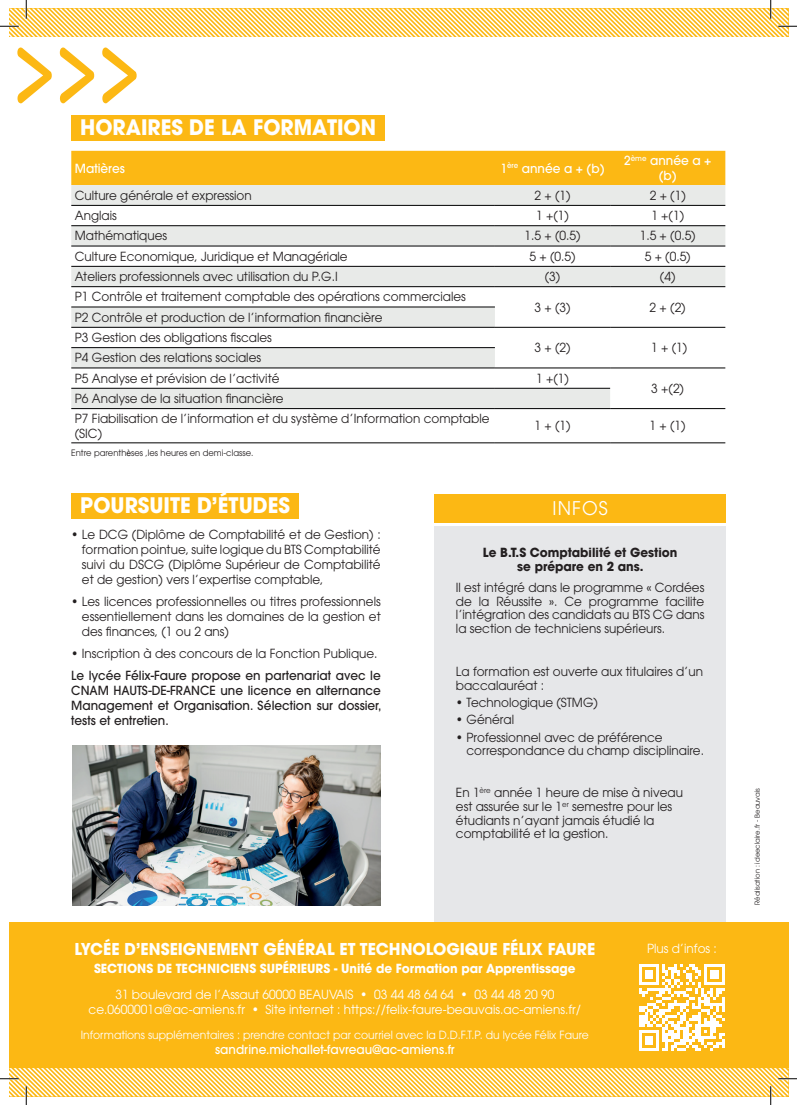
<style>
.page{position:relative;width:797px;height:1105px;background:#fff}
.page>*{position:absolute;margin:0;border:0;box-sizing:border-box;transform-origin:0 0}
.t1{font:700 21.25px "ITC Avant Garde Pro";color:#fff;scale:.95 1}
.t2{font:18.75px "ITC Avant Garde Pro";letter-spacing:.06em;color:#fff;scale:.96 1}
.t3{font:700 16.25px "ITC Avant Garde Pro";color:#fff;scale:.96 1}
.t4{font:12.5px/13.8px "ITC Avant Garde Pro";color:#231f20;scale:.96 1}
.t5{font:12.5px/15px "ITC Avant Garde Pro";color:#fff;text-align:center;scale:.96 1}
.t6{font:500 12.5px/15px "ITC Avant Garde Pro";color:#231f20;text-align:justify;scale:.96 1}
.t7{font:500 12.5px/15px "ITC Avant Garde Pro";color:#fff;text-align:center;scale:.96 1}
.t8{font:700 12.5px "ITC Avant Garde Pro";color:#fff;scale:.96 1}
.t9{font:700 12.5px/13.8px "ITC Avant Garde Pro";color:#231f20;text-align:center;scale:.96 1}
.t10{font:11.25px "ITC Avant Garde Pro";color:#fff;scale:.96 1}
.t11{font:8.75px "ITC Avant Garde Pro";color:#231f20;scale:.96 1}
.t12{font:6.88px "ITC Avant Garde Pro";color:#231f20}
.s1{font-family:"Arial Unicode MS"}
</style>
<div class="page">
<div style="left:71px;top:493px;width:228px;height:26px;background:#fcb814"></div>
<div style="left:434px;top:527px;width:291px;height:417px;background:#e6e7e9"></div>
<div style="left:434px;top:494px;width:291px;height:28px;background:#fcb814"></div>
<div style="left:71px;top:115px;width:314px;height:26px;background:#fcb814"></div>
<div style="left:71px;top:151px;width:654px;height:34px;background:#fcb814"></div>
<svg style="left:71px;top:185px;width:654px;height:223px"></svg>
<hr style="left:71px;top:205px;width:424px;height:1px;background:#000001">
<hr style="left:495px;top:205px;width:115px;height:1px;background:#000001">
<hr style="left:610px;top:205px;width:115px;height:1px;background:#000001">
<hr style="left:71px;top:225px;width:424px;height:1px;background:#000001">
<hr style="left:495px;top:225px;width:115px;height:1px;background:#000001">
<hr style="left:610px;top:225px;width:115px;height:1px;background:#000001">
<hr style="left:71px;top:246px;width:424px;height:1px;background:#000001">
<hr style="left:495px;top:246px;width:115px;height:1px;background:#000001">
<hr style="left:610px;top:246px;width:115px;height:1px;background:#000001">
<hr style="left:71px;top:266px;width:424px;height:1px;background:#000001">
<hr style="left:495px;top:266px;width:115px;height:1px;background:#000001">
<hr style="left:610px;top:266px;width:115px;height:1px;background:#000001">
<hr style="left:71px;top:286px;width:424px;height:1px;background:#000001">
<hr style="left:495px;top:286px;width:115px;height:1px;background:#000001">
<hr style="left:610px;top:286px;width:115px;height:1px;background:#000001">
<hr style="left:71px;top:307px;width:424px;height:1px;background:#000001">
<hr style="left:71px;top:327px;width:424px;height:1px;background:#000001">
<hr style="left:495px;top:327px;width:115px;height:1px;background:#000001">
<hr style="left:610px;top:327px;width:115px;height:1px;background:#000001">
<hr style="left:71px;top:347px;width:424px;height:1px;background:#000001">
<hr style="left:71px;top:368px;width:424px;height:1px;background:#000001">
<hr style="left:495px;top:368px;width:115px;height:1px;background:#000001">
<hr style="left:610px;top:368px;width:115px;height:1px;background:#000001">
<hr style="left:71px;top:388px;width:424px;height:1px;background:#000001">
<hr style="left:495px;top:388px;width:115px;height:1px;background:#000001">
<hr style="left:71px;top:408px;width:424px;height:1px;background:#000001">
<hr style="left:495px;top:408px;width:115px;height:1px;background:#000001">
<hr style="left:610px;top:408px;width:115px;height:1px;background:#000001">
<hr style="left:71px;top:443px;width:424px;height:1px;background:#000001">
<hr style="left:495px;top:443px;width:115px;height:1px;background:#000001">
<hr style="left:610px;top:443px;width:115px;height:1px;background:#000001">
<div style="left:9px;top:923px;width:779px;height:145px;background:#fcb814"></div>
<img style="left:72px;top:745px;width:309px;height:160px">
<svg style="left:17px;top:48px;width:120px;height:55px"></svg>
<svg style="left:639px;top:964px;width:86px;height:87px"></svg>
<svg style="left:0;top:0;width:797px;height:37px"></svg>
<svg style="left:0;top:1068px;width:797px;height:37px"></svg>
<h1 class="t1" style="left:80px;top:113px;width:313px">HORAIRES DE LA FORMATION</h1>
<p class="t7" style="left:75px;top:160px;width:54px">Matières</p>
<p class="t7" style="left:500px;top:160px;width:110px">1<sup>ère</sup> année a + (b)</p>
<p class="t7" style="left:624px;top:153px;width:92px">2<sup>ème</sup> année a + (b)</p>
<p class="t4" style="left:75px;top:188px;width:186px">Culture générale et expression</p>
<p class="t4" style="left:534px;top:188px;width:39px">2 + (1)</p>
<p class="t4" style="left:649px;top:188px;width:39px">2 + (1)</p>
<p class="t4" style="left:75px;top:209px;width:45px">Anglais</p>
<p class="t4" style="left:536px;top:209px;width:36px">1 +(1)</p>
<p class="t4" style="left:651px;top:209px;width:36px">1 +(1)</p>
<p class="t4" style="left:75px;top:229px;width:98px">Mathématiques</p>
<p class="t4" style="left:524px;top:229px;width:60px">1.5 + (0.5)</p>
<p class="t4" style="left:639px;top:229px;width:60px">1.5 + (0.5)</p>
<p class="t4" style="left:75px;top:249px;width:286px">Culture Economique, Juridique et Managériale</p>
<p class="t4" style="left:529px;top:249px;width:49px">5 + (0.5)</p>
<p class="t4" style="left:644px;top:249px;width:49px">5 + (0.5)</p>
<p class="t4" style="left:75px;top:269px;width:275px">Ateliers professionnels avec utilisation du P.G.I</p>
<p class="t4" style="left:544px;top:269px;width:18px">(3)</p>
<p class="t4" style="left:660px;top:269px;width:18px">(4)</p>
<p class="t4" style="left:75px;top:290px;width:409px">P1 Contrôle et traitement comptable des opérations commerciales</p>
<p class="t4" style="left:534px;top:300px;width:39px">3 + (3)</p>
<p class="t4" style="left:649px;top:300px;width:39px">2 + (2)</p>
<p class="t4" style="left:75px;top:307px;width:322px;line-height:20.2px">P2 Contrôle et production de l’information financière<br>P3 Gestion des obligations fiscales</p>
<p class="t4" style="left:534px;top:341px;width:39px">3 + (2)</p>
<p class="t4" style="left:651px;top:341px;width:39px">1 + (1)</p>
<p class="t4" style="left:75px;top:347px;width:215px;line-height:20.4px">P4 Gestion des relations sociales<br>P5 Analyse et prévision de l’activité</p>
<p class="t4" style="left:536px;top:371px;width:36px">1 +(1)</p>
<p class="t4" style="left:651px;top:381px;width:36px">3 +(2)</p>
<p class="t4" style="left:75px;top:388px;width:433px;line-height:19.8px">P6 Analyse de la situation financière<br>P7 Fiabilisation de l’information et du système d’Information comptable</p>
<p class="t4" style="left:75px;top:426px;width:30px">(SIC)</p>
<p class="t4" style="left:534px;top:419px;width:39px">1 + (1)</p>
<p class="t4" style="left:649px;top:419px;width:39px">1 + (1)</p>
<p class="t11" style="left:71px;top:448px;width:191px">Entre parenth<span class="s1">è</span>ses ,les heures en demi-classe.</p>
<h1 class="t1" style="left:80px;top:491px;width:222px">POURSUITE D’ÉTUDES</h1>
<p class="t4" style="left:82px;top:527px;width:313px;line-height:15px;text-align:justify;text-indent:-11px">• Le DCG (Diplôme de Comptabilité et de Gestion) : formation pointue, suite logique du BTS Comptabilité suivi du DSCG (Diplôme Supérieur de Comptabilité et de gestion) vers l’expertise comptable,</p>
<p class="t4" style="left:82px;top:594px;width:313px;line-height:15px;text-align:justify;text-indent:-11px">• Les licences professionnelles ou titres professionnels essentiellement dans les domaines de la gestion et des finances, (1 ou 2 ans)</p>
<p class="t4" style="left:71px;top:646px;width:320px">• Inscription à des concours de la Fonction Publique.</p>
<p class="t6" style="left:71px;top:668px;width:325px">Le lycée Félix-Faure propose en partenariat avec le CNAM HAUTS-DE-FRANCE une licence en alternance Management et Organisation. Sélection sur dossier, tests et entretien.</p>
<h2 class="t2" style="left:552px;top:497px;width:59px">INFOS</h2>
<p class="t9" style="left:483px;top:546px;width:204px">Le B.T.S Comptabilité et Gestion se prépare en 2 ans.</p>
<p class="t4" style="left:456px;top:580px;width:260px;text-align:justify">Il est intégré dans le programme « Cordées de la Réussite ». Ce programme facilite l’intégration des candidats au BTS CG dans la section de techniciens supérieurs.</p>
<p class="t4" style="left:456px;top:664px;width:259px">La formation est ouverte aux titulaires d’un baccalauréat :</p>
<p class="t4" style="left:456px;top:695px;width:149px">• Technologique (STMG)</p>
<p class="t4" style="left:456px;top:713px;width:62px">• Général</p>
<p class="t4" style="left:466px;top:730px;width:249px;text-indent:-11px">• Professionnel avec de préférence correspondance du champ disciplinaire.</p>
<p class="t4" style="left:456px;top:785px;width:238px">En 1<sup>ère</sup> année 1 heure de mise à niveau est assurée sur le 1<sup>er</sup> semestre pour les étudiants n’ayant jamais étudié la comptabilité et la gestion.</p>
<h3 class="t3" style="left:74px;top:938px;width:544px">LYCÉE D’ENSEIGNEMENT GÉNÉRAL ET TECHNOLOGIQUE FÉLIX FAURE</h3>
<p class="t8" style="left:94px;top:960px;width:503px">SECTIONS DE TECHNICIENS SUPÉRIEURS - Unité de Formation par Apprentissage</p>
<p class="t5" style="left:89px;top:986px;width:514px">31 boulevard de l’Assaut 60000 BEAUVAIS • 03 44 48 64 64 • 03 44 48 20 90 ce.0600001a@ac-amiens.fr • Site internet : https://felix-faure-beauvais.ac-amiens.fr/</p>
<p class="t10" style="left:81px;top:1028px;width:530px">Informations supplémentaires : prendre contact par courriel avec la D.D.F.T.P. du lycée Félix Faure</p>
<p class="t7" style="left:215px;top:1042px;width:251px">sandrine.michallet-favreau@ac-amiens.fr</p>
<p class="t5" style="left:647px;top:941px;width:74px">Plus d’infos :</p>
<p class="t12" style="left:753px;top:905px;width:119px;rotate:-90deg">Réalisation : ideeclaire.fr - Beauvais</p>
</div>
